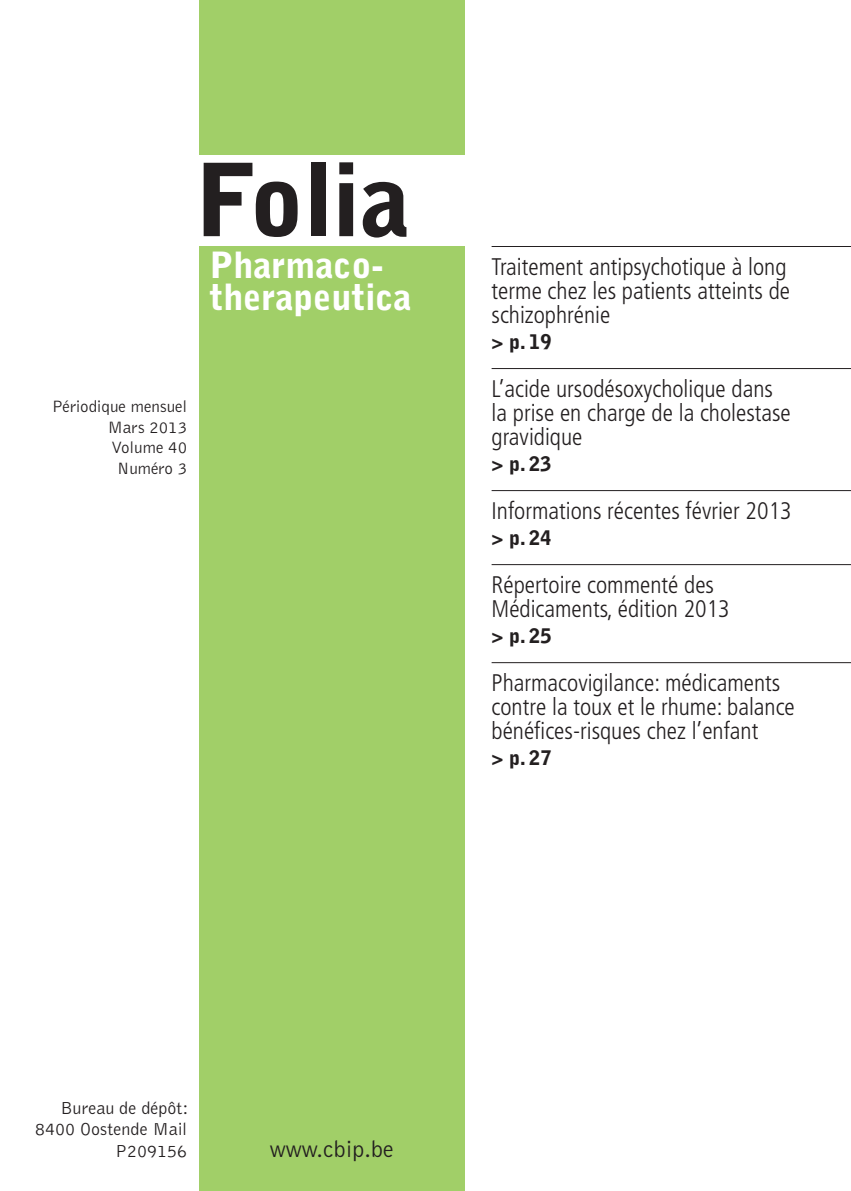
<style>
.page{position:relative;width:851px;height:1191px;background:#fff}
.page>*{position:absolute;margin:0;border:0;box-sizing:border-box;transform-origin:0 0}
.t1{font:900 100px "Bell Gothic Std";color:#231f20}
.t2{font:900 36px/32px "Bell Gothic Std";color:#fff}
.t3{font:300 condensed 24px/24px "Frutiger LT Std";color:#231f20}
.t4{font:300 24px "Bell Gothic Std";color:#231f20}
.t5{font:900 20px "Bell Gothic Std";color:#231f20}
.t6{font:300 18px/21.6px "Bell Gothic Std";color:#231f20;text-align:right}
.t7{font:300 17px/20.4px "Bell Gothic Std";color:#231f20;text-align:right}
</style>
<div class="page">
<div style="left:199px;top:247px;width:265px;height:944px;background:#a1cf68"></div>
<hr style="left:491px;top:246px;width:359px;height:1px;background:#231f20">
<hr style="left:491px;top:368px;width:359px;height:1px;background:#231f20">
<hr style="left:491px;top:490px;width:359px;height:1px;background:#231f20">
<hr style="left:491px;top:564px;width:359px;height:1px;background:#231f20">
<hr style="left:491px;top:662px;width:359px;height:1px;background:#231f20">
<div style="left:199px;top:0;width:265px;height:154px;background:#a1cf68"></div>
<h1 class="t1" style="left:196px;top:142px;width:216px">Folia</h1>
<h2 class="t2" style="left:209px;top:249px;width:204px">Pharmaco&shy;therapeutica</h2>
<p class="t7" style="left:52px;top:397px;width:137px">Périodique mensuel<br>Mars 2013<br>Volume 40<br>Numéro 3</p>
<p class="t3" style="left:491px;top:255px;width:300px">Traitement antipsychotique à long terme chez les patients atteints de schizophrénie</p>
<p class="t5" style="left:491px;top:330px;width:61px">&gt; p. 19</p>
<p class="t3" style="left:491px;top:377px;width:301px">L’acide ursodésoxycholique dans la prise en charge de la cholestase gravidique</p>
<p class="t5" style="left:491px;top:452px;width:61px">&gt; p. 23</p>
<p class="t3" style="left:491px;top:499px;width:301px">Informations récentes février 2013</p>
<p class="t5" style="left:491px;top:526px;width:61px">&gt; p. 24</p>
<p class="t3" style="left:491px;top:573px;width:240px">Répertoire commenté des<br>Médicaments, édition 2013</p>
<p class="t5" style="left:491px;top:624px;width:61px">&gt; p. 25</p>
<p class="t3" style="left:491px;top:671px;width:305px">Pharmacovigilance: médicaments contre la toux et le rhume: balance bénéfices-risques chez l’enfant</p>
<p class="t5" style="left:491px;top:746px;width:61px">&gt; p. 27</p>
<p class="t6" style="left:35px;top:1097px;width:155px">Bureau de dépôt:<br>8400 Oostende Mail<br>P209156</p>
<p class="t4" style="left:270px;top:1136px;width:125px">www.cbip.be</p>
</div>
